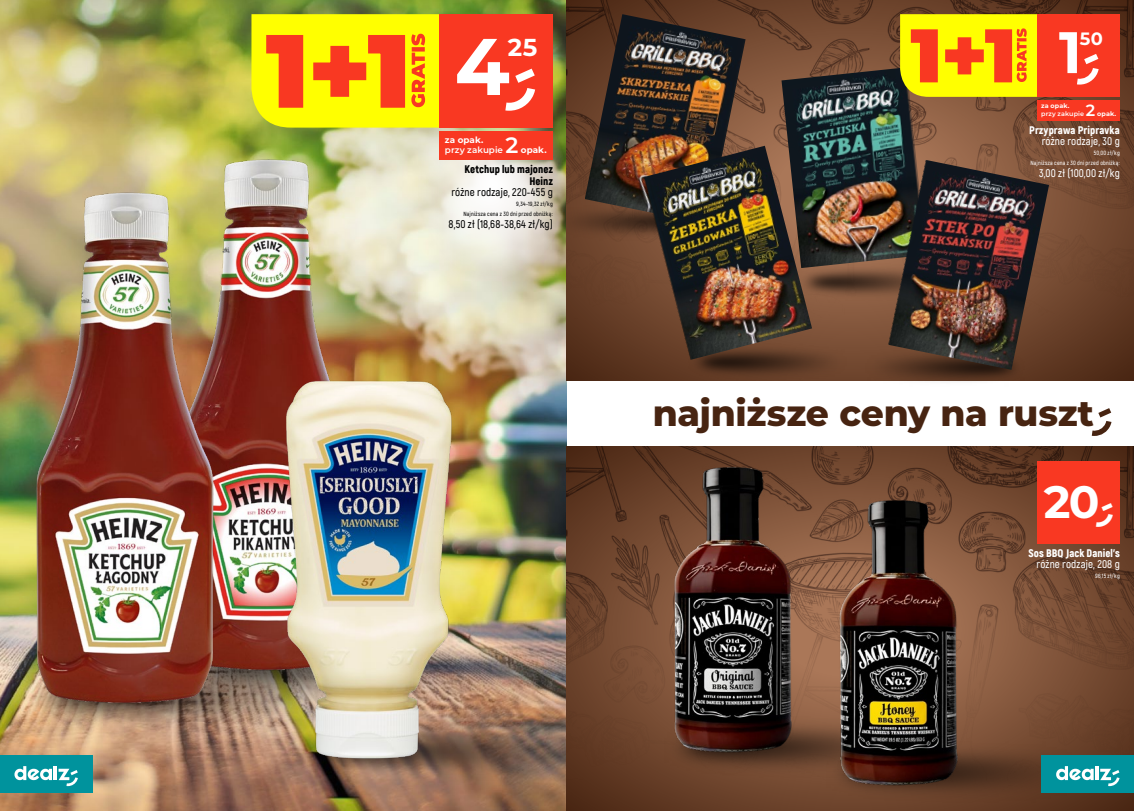
<style>
.page{position:relative;width:1134px;height:811px;background:#fff}
.page>*{position:absolute;margin:0;border:0;box-sizing:border-box;transform-origin:0 0}
.t1{font:700 80.1px "Montserrat";color:#fff}
.t2{font:700 58.4px "Montserrat";color:#fff}
.t3{font:700 45.3px "Montserrat";color:#fff}
.t4{font:800 36px "Montserrat";letter-spacing:-.01em;color:#472411}
.t5{font:700 24.5px "Montserrat";color:#fff}
.t6{font:600 22.2px "Montserrat";color:#fff}
.t7{font:700 17.9px "Montserrat";color:#fff}
.t8{font:600 16.2px "Montserrat";color:#fff}
.t9{font:600 11px "Akrobat";letter-spacing:.01em;color:#fff}
.t10{font:600 11px "Akrobat";letter-spacing:.015em;color:#000}
.t11{font:900 11px "Akrobat";letter-spacing:.005em;color:#fff}
.t12{font:900 11px/12px "Akrobat";color:#000;text-align:right}
.t13{font:700 8.8px "Montserrat";letter-spacing:.005em;color:#fff}
.t14{font:600 8.8px "Montserrat";letter-spacing:.005em;color:#fff}
.t15{font:700 6.4px "Montserrat";letter-spacing:.015em;color:#fff}
.t16{font:600 6.4px "Montserrat";letter-spacing:.015em;color:#fff}
.t17{font:600 6px/10px "Akrobat";letter-spacing:.03em;color:#fff;text-align:right}
.t18{font:600 6px/10px "Akrobat";letter-spacing:.03em;color:#000;text-align:right}
</style>
<div class="page">
<img style="left:0;top:0;width:567px;height:811px">
<img style="left:19px;top:708px;width:232px;height:29px">
<img style="left:237px;top:628px;width:269px;height:80px">
<img style="left:486px;top:721px;width:74px;height:61px">
<img style="left:555px;top:203px;width:12px;height:37px">
<img style="left:688px;top:380px;width:158px;height:1px">
<img style="left:866px;top:380px;width:158px;height:2px">
<img style="left:567px;top:446px;width:567px;height:365px">
<img style="left:567px;top:0;width:567px;height:380px">
<img style="left:157px;top:146px;width:220px;height:537px">
<img style="left:17px;top:179px;width:220px;height:538px">
<img style="left:251px;top:353px;width:235px;height:429px">
<img style="left:585px;top:14px;width:161px;height:210px">
<img style="left:643px;top:146px;width:169px;height:214px">
<img style="left:781px;top:67px;width:145px;height:201px">
<img style="left:888px;top:160px;width:161px;height:210px">
<img style="left:666px;top:461px;width:131px;height:299px">
<img style="left:834px;top:494px;width:131px;height:299px">
<svg style="left:417px;top:90px;width:150px;height:190px"></svg>
<svg style="left:251px;top:14px;width:188px;height:114px"></svg>
<svg style="left:900px;top:14px;width:137px;height:83px"></svg>
<div style="left:439px;top:132px;width:114px;height:28px;background:#f93822"></div>
<div style="left:1037px;top:461px;width:83px;height:82px;background:#f93822"></div>
<div style="left:439px;top:14px;width:114px;height:114px;background:#f93822"></div>
<div style="left:1037px;top:100px;width:83px;height:20px;background:#f93822"></div>
<div style="left:1037px;top:14px;width:83px;height:83px;background:#f93822"></div>
<div style="left:0;top:755px;width:92px;height:38px;background:#00939d"></div>
<svg style="left:14px;top:766px;width:38px;height:14px"></svg>
<hr style="left:54px;top:766px;width:3px;height:14px;background:#fff">
<svg style="left:59px;top:768px;width:19px;height:18px"></svg>
<div style="left:1042px;top:755px;width:92px;height:38px;background:#00939d"></div>
<svg style="left:1056px;top:766px;width:38px;height:14px"></svg>
<hr style="left:1095px;top:766px;width:3px;height:14px;background:#fff">
<svg style="left:1100px;top:768px;width:19px;height:18px"></svg>
<h1 class="t1" style="left:455px;top:9px;width:57px">4</h1>
<h3 class="t5" style="left:508px;top:30px;width:31px">25</h3>
<h3 class="t13" style="left:445px;top:134px;width:40px">za opak.</h3>
<h3 class="t14" style="left:445px;top:144px;width:60px">przy zakupie</h3>
<h3 class="t6" style="left:505px;top:130px;width:14px">2</h3>
<h3 class="t13" style="left:521px;top:144px;width:27px">opak.</h3>
<h3 class="t12" style="left:464px;top:163px;width:90px">Ketchup lub majonez<br>Heinz</h3>
<h3 class="t10" style="left:451px;top:186px;width:103px">różne rodzaje, 220-455 g</h3>
<p class="t18" style="left:463px;top:199px;width:91px">9,34-19,32 zł/kg<br>Najniższa cena z 30 dni przed obniżką:</p>
<h3 class="t10" style="left:449px;top:218px;width:106px">8,50 zł (18,68-38,64 zł/kg)</h3>
<h2 class="t2" style="left:1059px;top:10px;width:24px">1</h2>
<h3 class="t7" style="left:1080px;top:25px;width:24px">50</h3>
<p class="t15" style="left:1041px;top:101px;width:30px">za opak.</p>
<p class="t16" style="left:1041px;top:109px;width:45px">przy zakupie</p>
<h3 class="t8" style="left:1086px;top:98px;width:11px">2</h3>
<p class="t15" style="left:1097px;top:109px;width:21px">opak.</p>
<h3 class="t11" style="left:1029px;top:123px;width:92px">Przyprawa Pripravka</h3>
<h3 class="t9" style="left:1042px;top:134px;width:80px">różne rodzaje, 30 g</h3>
<p class="t17" style="left:1030px;top:148px;width:91px">50,00 zł/kg<br>Najniższa cena z 30 dni przed obniżką:</p>
<h3 class="t9" style="left:1039px;top:166px;width:82px">3,00 zł (100,00 zł/kg</h3>
<h3 class="t4" style="left:653px;top:386px;width:443px">najniższe ceny na ruszt</h3>
<h3 class="t3" style="left:1044px;top:469px;width:57px">20</h3>
<h3 class="t11" style="left:1028px;top:546px;width:93px">Sos BBQ Jack Daniel's</h3>
<h3 class="t9" style="left:1036px;top:557px;width:85px">różne rodzaje, 208 g</h3>
<p class="t17" style="left:1095px;top:570px;width:26px">96,15 zł/kg</p>
</div>
